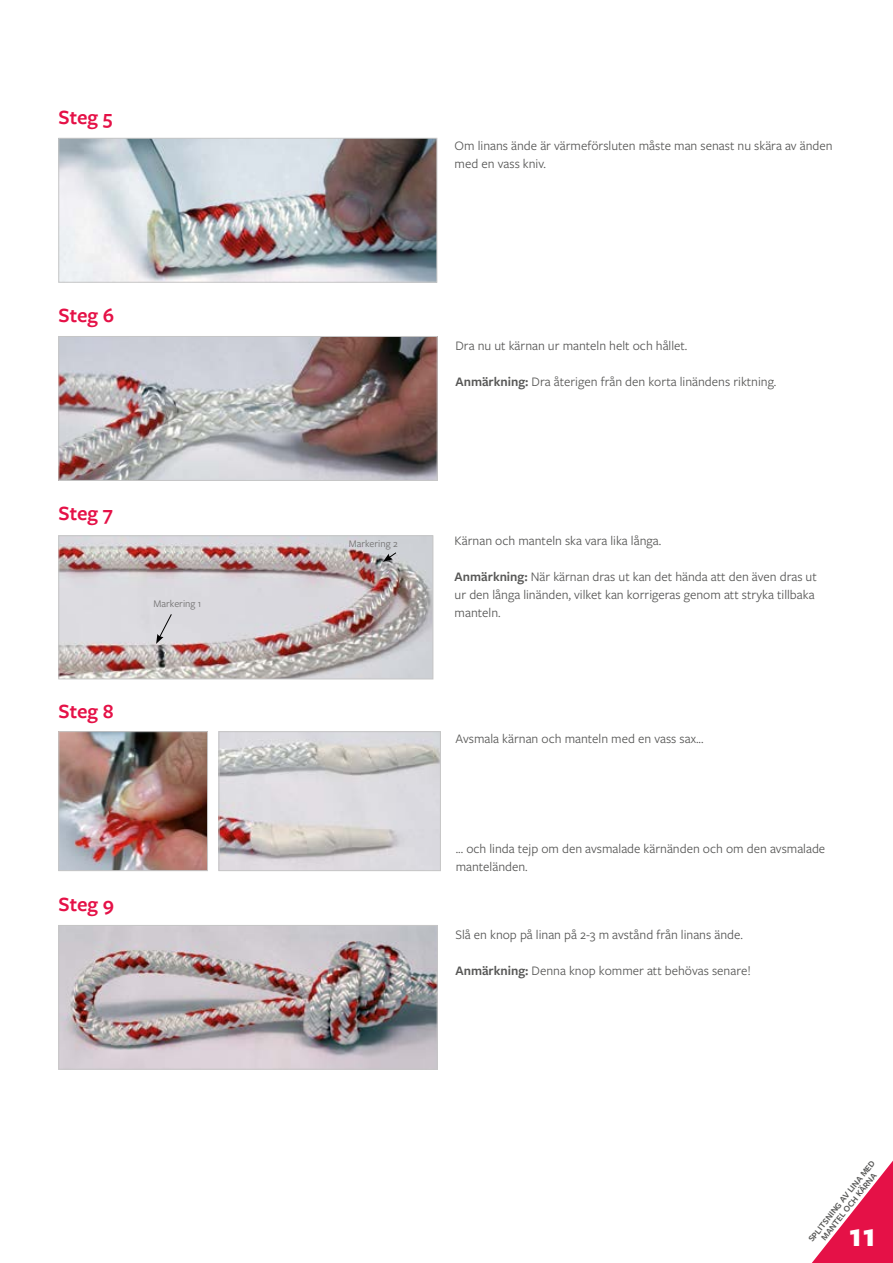
<style>
.page{position:relative;width:893px;height:1263px;background:#fff}
.page>*{position:absolute;margin:0;border:0;box-sizing:border-box;transform-origin:0 0}
.t1{font:900 27px "Freight Sans Pro";color:#fff}
.t2{font:600 21px "Freight Sans Pro";color:#e51147}
.t3{font:13.5px/18px "Freight Sans Pro";color:#575756}
.t4{font:10.5px "Freight Sans Pro";color:#706f6f}
.t5{font:600 9px/9px "Freight Sans Pro";color:#575756;text-align:center}
.s1{font-weight:600}
</style>
<div class="page">
<svg style="left:812px;top:1160px;width:81px;height:103px"></svg>
<img style="left:60px;top:140px;width:375px;height:140px">
<div style="left:58px;top:138px;width:379px;height:144px;border:1px solid #c6c6c6"></div>
<img style="left:60px;top:338px;width:375px;height:141px">
<div style="left:58px;top:336px;width:379px;height:145px;border:1px solid #c6c6c6"></div>
<img style="left:60px;top:537px;width:371px;height:140px">
<div style="left:58px;top:535px;width:375px;height:144px;border:1px solid #c6c6c6"></div>
<svg style="left:156px;top:613px;width:16px;height:31px"></svg>
<svg style="left:383px;top:552px;width:14px;height:10px"></svg>
<img style="left:60px;top:733px;width:146px;height:136px">
<div style="left:58px;top:731px;width:150px;height:140px;border:1px solid #c6c6c6"></div>
<img style="left:221px;top:733px;width:218px;height:136px">
<div style="left:219px;top:731px;width:222px;height:140px;border:1px solid #c6c6c6"></div>
<img style="left:60px;top:927px;width:375px;height:140px">
<div style="left:58px;top:925px;width:379px;height:144px;border:1px solid #c6c6c6"></div>
<h2 class="t2" style="left:58px;top:103px;width:56px">Steg 5</h2>
<h2 class="t2" style="left:58px;top:301px;width:57px">Steg 6</h2>
<h2 class="t2" style="left:58px;top:499px;width:56px">Steg 7</h2>
<h2 class="t2" style="left:58px;top:697px;width:57px">Steg 8</h2>
<p class="t4" style="left:154px;top:597px;width:49px">Markering 1</p>
<h2 class="t2" style="left:58px;top:890px;width:57px">Steg 9</h2>
<p class="t3" style="left:455px;top:136px;width:379px">Om linans ände är värmeförsluten måste man senast nu skära av änden med en vass kniv.</p>
<p class="t3" style="left:455px;top:336px;width:233px">Dra nu ut kärnan ur manteln helt och hållet.</p>
<p class="t3" style="left:455px;top:372px;width:322px"><span class="s1">Anmärkning:</span> Dra återigen från den korta linändens riktning.</p>
<p class="t4" style="left:349px;top:536px;width:50px">Markering 2</p>
<p class="t3" style="left:455px;top:531px;width:208px">Kärnan och manteln ska vara lika långa.</p>
<p class="t3" style="left:455px;top:567px;width:364px"><span class="s1">Anmärkning:</span> När kärnan dras ut kan det hända att den även dras ut ur den långa linänden, vilket kan korrigeras genom att stryka tillbaka manteln.</p>
<p class="t3" style="left:455px;top:729px;width:250px">Avsmala kärnan och manteln med en vass sax...</p>
<p class="t3" style="left:456px;top:839px;width:371px">... och linda tejp om den avsmalade kärnänden och om den avsmalade manteländen.</p>
<p class="t3" style="left:455px;top:925px;width:289px">Slå en knop på linan på 2-3 m avstånd från linans ände.</p>
<p class="t3" style="left:455px;top:961px;width:297px"><span class="s1">Anmärkning:</span> Denna knop kommer att behövas senare!</p>
<p class="t5" style="left:806px;top:1237px;width:103px;rotate:-51deg">SPLITSNING AV LINA MED<br>MANTEL OCH KÄRNA</p>
<h1 class="t1" style="left:849px;top:1218px;width:28px">11</h1>
</div>
